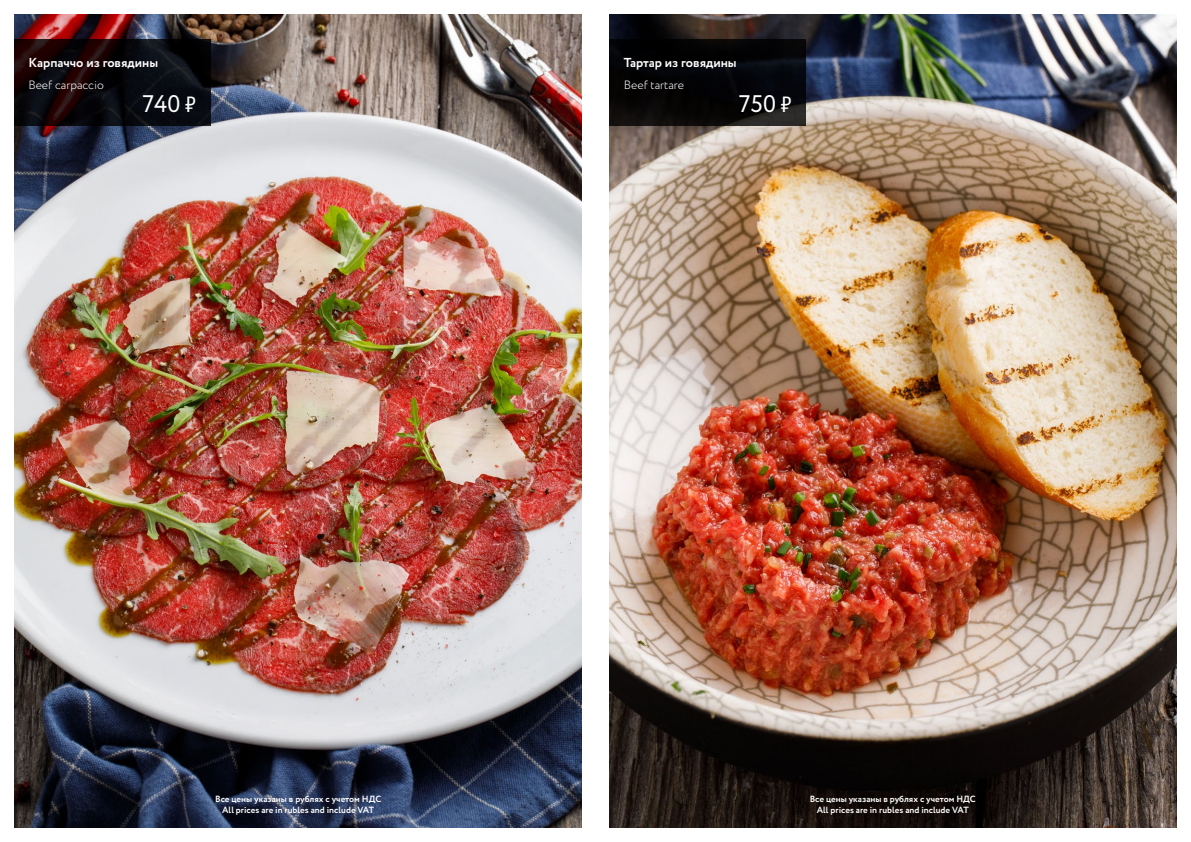
<style>
.page{position:relative;width:1191px;height:842px;background:#fff}
.page>*{position:absolute;margin:0;border:0;box-sizing:border-box;transform-origin:0 0}
.t1{font:24px "Circe";color:#fff}
.t2{font:700 13px "Circe";color:#fff}
.t3{font:300 12px "Circe";color:#fff}
.t4{font:700 9px/11px "Circe";color:#fff;text-align:center}
.s1{font-family:"PT Rouble Sans"}
</style>
<div class="page">
<img style="left:14px;top:14px;width:567px;height:814px">
<img style="left:609px;top:14px;width:567px;height:814px">
<svg style="left:14px;top:40px;width:197px;height:86px;background:#0d080c"></svg>
<div style="left:609px;top:40px;width:197px;height:86px;background:#000"></div>
<h2 class="t2" style="left:28px;top:54px;width:131px">Карпаччо из говядины</h2>
<h3 class="t3" style="left:28px;top:77px;width:77px">Beef carpaccio</h3>
<h1 class="t1" style="left:142px;top:88px;width:56px">740 <span class="s1">5</span></h1>
<h2 class="t2" style="left:624px;top:54px;width:114px">Тартар из говядины</h2>
<h3 class="t3" style="left:624px;top:77px;width:62px">Beef tartare</h3>
<h1 class="t1" style="left:738px;top:88px;width:55px">750 <span class="s1">5</span></h1>
<p class="t4" style="left:215px;top:794px;width:168px">Все цены указаны в рублях с учетом НДС<br>All prices are in rubles and include VAT</p>
<p class="t4" style="left:809px;top:794px;width:168px">Все цены указаны в рублях с учетом НДС<br>All prices are in rubles and include VAT</p>
</div>
